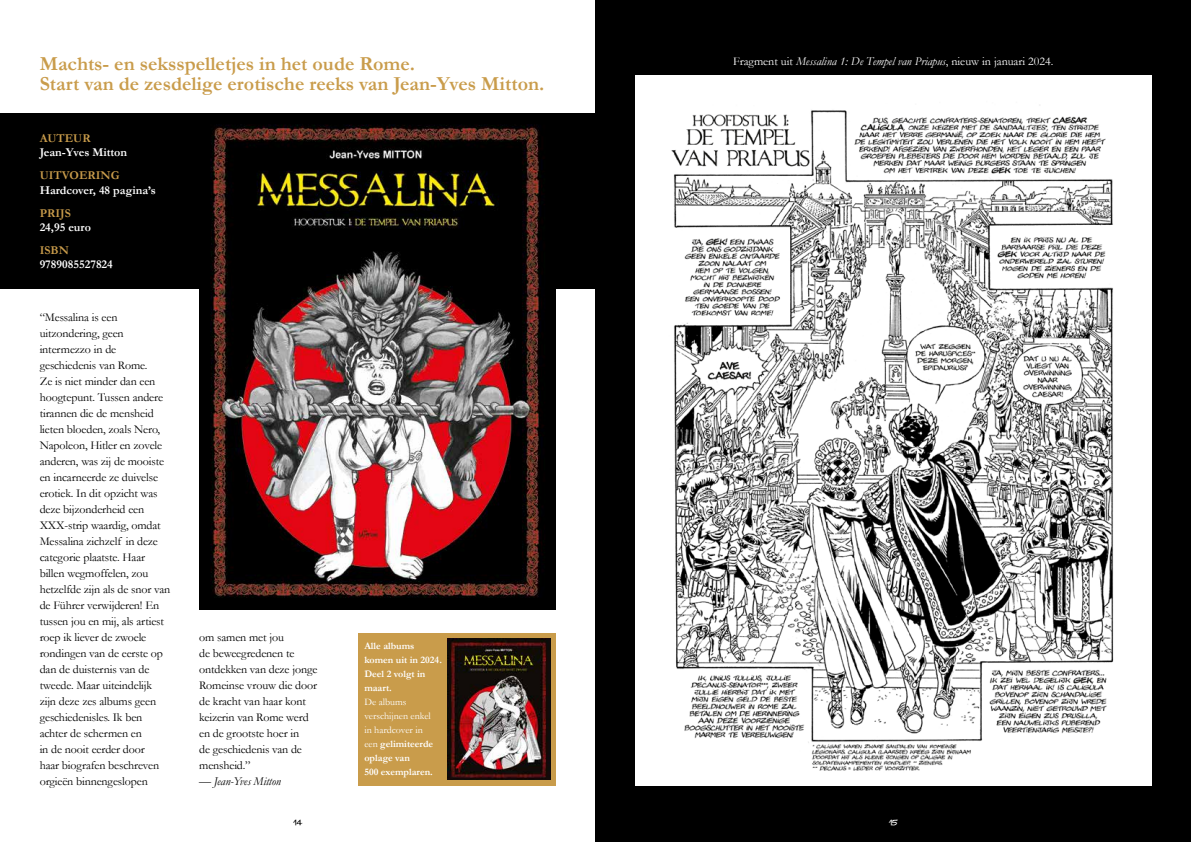
<style>
.page{position:relative;width:1191px;height:842px;background:#fff}
.page>*{position:absolute;margin:0;border:0;box-sizing:border-box;transform-origin:0 0}
.t1{font:700 20px/20px "Garamond";color:#c99c4b}
.t2{font:12px/16px "Garamond";letter-spacing:-.01em;color:#000}
.t3{font:12px "Garamond";color:#fff}
.t4{font:700 12px "Garamond";color:#fff}
.t5{font:700 12px "Garamond";color:#c99c4b}
.t6{font:italic 12px "Garamond";letter-spacing:-.01em;color:#000}
.t7{font:10px/14px "Garamond";color:#fff}
.t8{font:700 10px/14px "Garamond";color:#fff}
.t9{font:8px "Trolley Normal";color:#000}
.t10{font:8px "Trolley Normal";color:#fff}
.s1{font-weight:700}
.s2{font-style:italic}
</style>
<div class="page">
<div style="left:0;top:113px;width:595px;height:176px;background:#000"></div>
<img style="left:199px;top:125px;width:357px;height:484px">
<div style="left:595px;top:0;width:596px;height:842px;background:#000"></div>
<img style="left:635px;top:75px;width:516px;height:710px">
<div style="left:359px;top:633px;width:197px;height:152px;background:#c99c4b"></div>
<img style="left:447px;top:638px;width:103px;height:141px">
<h1 class="t1" style="left:40px;top:54px;width:506px">Machts- en seksspelletjes in het oude Rome.<br>Start van de zesdelige erotische reeks van Jean-Yves Mitton.</h1>
<p class="t5" style="left:40px;top:130px;width:53px">AUTEUR</p>
<p class="t4" style="left:40px;top:144px;width:89px">Jean-Yves Mitton</p>
<p class="t5" style="left:40px;top:167px;width:81px">UITVOERING</p>
<p class="t4" style="left:40px;top:182px;width:118px">Hardcover, 48 pagina’s</p>
<p class="t5" style="left:40px;top:205px;width:33px">PRIJS</p>
<p class="t4" style="left:40px;top:219px;width:53px">24,95 euro</p>
<p class="t5" style="left:40px;top:242px;width:31px">ISBN</p>
<p class="t4" style="left:40px;top:256px;width:75px">9789085527824</p>
<p class="t2" style="left:40px;top:309px;width:132px">“Messalina is een uitzondering, geen intermezzo in de geschiedenis van Rome.<br>Ze is niet minder dan een hoogtepunt. Tussen andere tirannen die de mensheid lieten bloeden, zoals Nero,<br>Napoleon, Hitler en zovele anderen, was zij de mooiste en incarneerde ze duivelse erotiek. In dit opzicht was deze bijzonderheid een<br>XXX-strip waardig, omdat<br>Messalina zichzelf in deze categorie plaatste. Haar billen wegmoffelen, zou hetzelfde zijn als de snor van de Führer verwijderen! En tussen jou en mij, als artiest roep ik liever de zwoele rondingen van de eerste op dan de duisternis van de tweede. Maar uiteindelijk zijn deze zes albums geen geschiedenisles. Ik ben achter de schermen en<br>in de nooit eerder door<br>haar biografen beschreven orgieën binnengeslopen</p>
<p class="t2" style="left:199px;top:629px;width:120px">om samen met jou<br>de beweegredenen te ontdekken van deze jonge<br>Romeinse vrouw die door de kracht van haar kont keizerin van Rome werd en de grootste hoer in<br>de geschiedenis van de mensheid.”</p>
<p class="t6" style="left:199px;top:773px;width:83px">— Jean-Yves Mitton</p>
<p class="t8" style="left:364px;top:639px;width:79px">Alle albums komen uit in 2024.<br>Deel 2 volgt in maart.</p>
<p class="t7" style="left:364px;top:695px;width:70px">De albums verschijnen enkel in hardcover in een <span class="s1">gelimiteerde oplage van<br>500 exemplaren.</span></p>
<p class="t3" style="left:733px;top:53px;width:322px">Fragment uit <span class="s2">Messalina 1: De Tempel van Priapus</span>, nieuw in januari 2024.</p>
<p class="t9" style="left:293px;top:818px;width:10px">14</p>
<p class="t10" style="left:889px;top:818px;width:10px">15</p>
</div>
